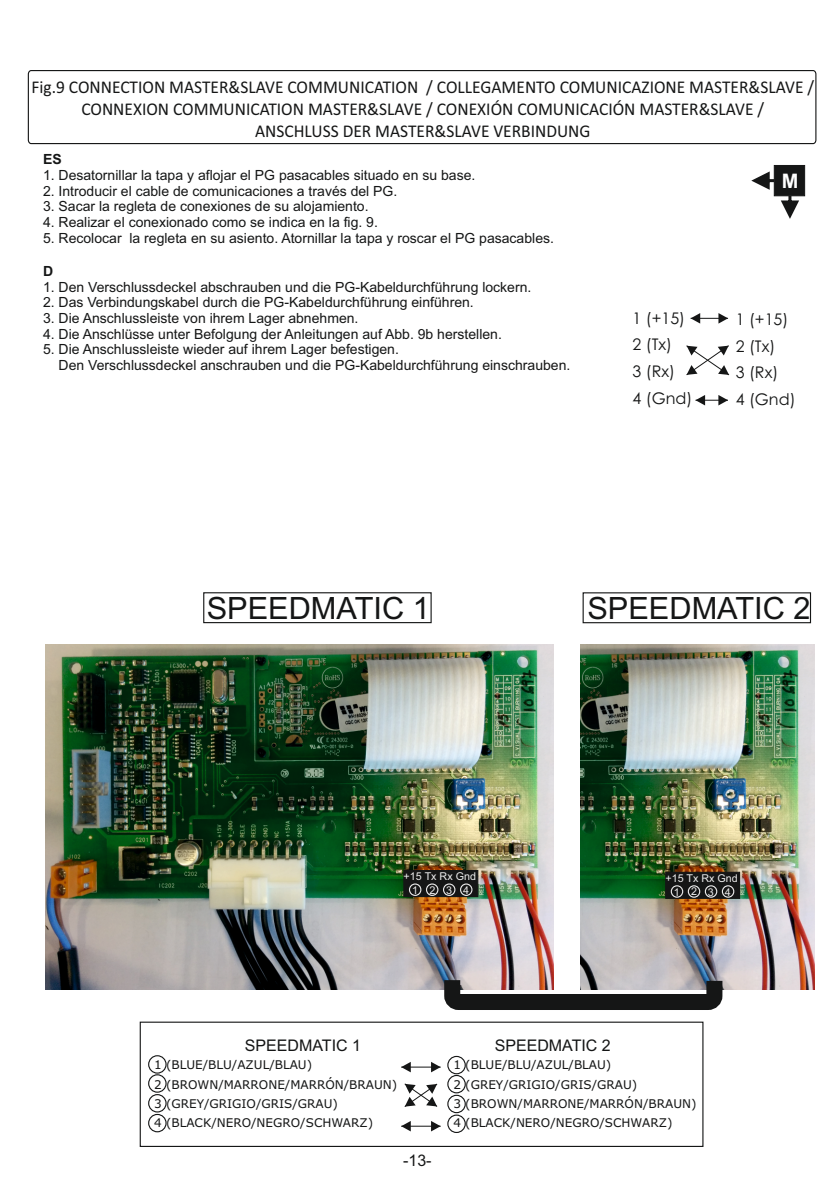
<style>
.page{position:relative;width:840px;height:1191px;background:#fff}
.page>*{position:absolute;margin:0;border:0;box-sizing:border-box;transform-origin:0 0}
.t1{font:30.8px "Arial";color:#151616}
.t2{font:700 20px "Arial";color:#fff}
.t3{font:18px/22px "Calibri";color:#151616;text-align:center}
.t4{font:16px/26.6px "Century Gothic";color:#151616}
.t5{font:16px "Arial";color:#151616}
.t6{font:14px/15.6px "Arial";color:#151616}
.t7{font:700 14px "Arial";color:#151616}
.t8{font:12px/19.4px "Verdana";color:#151616}
.t9{font:10.8px/13.4px "Arial";color:#ececec;text-align:center}
</style>
<div class="page">
<div style="left:203px;top:592px;width:228px;height:31px;border:1px solid #151616"></div>
<img style="left:45px;top:645px;width:508px;height:344px">
<img style="left:580px;top:645px;width:234px;height:344px">
<div style="left:582px;top:592px;width:228px;height:31px;border:1px solid #151616"></div>
<svg style="left:436px;top:964px;width:294px;height:46px"></svg>
<svg style="left:664px;top:871px;width:76px;height:28px"></svg>
<div style="left:670px;top:885px;width:12px;height:12px;border:1px solid #ececec;border-radius:50%"></div>
<div style="left:687px;top:885px;width:12px;height:12px;border:1px solid #ececec;border-radius:50%"></div>
<div style="left:704px;top:885px;width:13px;height:12px;border:1px solid #ececec;border-radius:50%"></div>
<div style="left:721px;top:885px;width:13px;height:12px;border:1px solid #ececec;border-radius:50%"></div>
<svg style="left:402px;top:869px;width:76px;height:28px"></svg>
<div style="left:408px;top:883px;width:13px;height:13px;border:1px solid #ececec;border-radius:50%"></div>
<div style="left:425px;top:883px;width:13px;height:13px;border:1px solid #ececec;border-radius:50%"></div>
<div style="left:442px;top:883px;width:13px;height:13px;border:1px solid #ececec;border-radius:50%"></div>
<div style="left:459px;top:883px;width:13px;height:13px;border:1px solid #ececec;border-radius:50%"></div>
<hr style="left:690px;top:318px;width:37px;height:1px;background:#151616">
<svg style="left:690px;top:313px;width:9px;height:10px"></svg>
<svg style="left:718px;top:313px;width:9px;height:10px"></svg>
<svg style="left:686px;top:345px;width:43px;height:30px"></svg>
<hr style="left:695px;top:400px;width:32px;height:1px;background:#151616">
<svg style="left:695px;top:395px;width:9px;height:10px"></svg>
<svg style="left:718px;top:395px;width:9px;height:10px"></svg>
<svg style="left:751px;top:165px;width:53px;height:54px"></svg>
<div style="left:28px;top:70px;width:788px;height:74px;border:1px solid #151616;border-radius:3px"></div>
<div style="left:140px;top:1021px;width:563px;height:126px;border:1px solid #151616"></div>
<hr style="left:401px;top:1066px;width:39px;height:1px;background:#151616">
<svg style="left:401px;top:1062px;width:9px;height:10px"></svg>
<svg style="left:431px;top:1062px;width:9px;height:10px"></svg>
<svg style="left:404px;top:1083px;width:33px;height:24px"></svg>
<hr style="left:401px;top:1125px;width:39px;height:1px;background:#151616">
<svg style="left:401px;top:1121px;width:9px;height:10px"></svg>
<svg style="left:431px;top:1121px;width:9px;height:10px"></svg>
<div style="left:148px;top:1055px;width:18px;height:18px;border:1px solid #151616;border-radius:50%"></div>
<div style="left:447px;top:1055px;width:18px;height:19px;border:1px solid #151616;border-radius:50%"></div>
<div style="left:148px;top:1074px;width:18px;height:18px;border:1px solid #151616;border-radius:50%"></div>
<div style="left:447px;top:1075px;width:18px;height:18px;border:1px solid #151616;border-radius:50%"></div>
<div style="left:148px;top:1094px;width:18px;height:18px;border:1px solid #151616;border-radius:50%"></div>
<div style="left:447px;top:1094px;width:18px;height:19px;border:1px solid #151616;border-radius:50%"></div>
<div style="left:148px;top:1113px;width:18px;height:19px;border:1px solid #151616;border-radius:50%"></div>
<div style="left:447px;top:1114px;width:18px;height:19px;border:1px solid #151616;border-radius:50%"></div>
<p class="t3" style="left:31px;top:78px;width:783px">Fig.9 CONNECTION MASTER&amp;SLAVE COMMUNICATION / COLLEGAMENTO COMUNICAZIONE MASTER&amp;SLAVE /<br>CONNEXION COMMUNICATION MASTER&amp;SLAVE / CONEXIÓN COMUNICACIÓN MASTER&amp;SLAVE /<br>ANSCHLUSS DER MASTER&amp;SLAVE VERBINDUNG</p>
<h2 class="t2" style="left:781px;top:173px;width:18px">M</h2>
<p class="t7" style="left:43px;top:154px;width:20px">ES</p>
<p class="t6" style="left:43px;top:169px;width:433px">1. Desatornillar la tapa y aflojar el PG pasacables situado en su base.</p>
<p class="t6" style="left:43px;top:184px;width:356px">2. Introducir el cable de comunicaciones a través del PG.</p>
<p class="t6" style="left:43px;top:200px;width:327px">3. Sacar la regleta de conexiones de su alojamiento.</p>
<p class="t6" style="left:43px;top:215px;width:336px">4. Realizar el conexionado como se indica en la fig. 9.</p>
<p class="t6" style="left:43px;top:231px;width:512px">5. Recolocar la regleta en su asiento. Atornillar la tapa y roscar el PG pasacables.</p>
<p class="t7" style="left:43px;top:266px;width:12px">D</p>
<p class="t6" style="left:43px;top:280px;width:489px">1. Den Verschlussdeckel abschrauben und die PG-Kabeldurchführung lockern.</p>
<p class="t6" style="left:43px;top:296px;width:432px">2. Das Verbindungskabel durch die PG-Kabeldurchführung einführen.</p>
<p class="t6" style="left:43px;top:312px;width:317px">3. Die Anschlussleiste von ihrem Lager abnehmen.</p>
<p class="t6" style="left:43px;top:327px;width:460px">4. Die Anschlüsse unter Befolgung der Anleitungen auf Abb. 9b herstellen.</p>
<p class="t6" style="left:59px;top:343px;width:513px;text-indent:-16px">5. Die Anschlussleiste wieder auf ihrem Lager befestigen.<br>Den Verschlussdeckel anschrauben und die PG-Kabeldurchführung einschrauben.</p>
<p class="t4" style="left:632px;top:306px;width:61px">1 (+15)<br>2 (Tx)<br>3 (Rx)<br>4 (Gnd)</p>
<p class="t4" style="left:735px;top:307px;width:61px">1 (+15)<br>2 (Tx)<br>3 (Rx)<br>4 (Gnd)</p>
<h1 class="t1" style="left:207px;top:596px;width:224px">SPEEDMATIC 1</h1>
<p class="t9" style="left:403px;top:871px;width:74px">+15 Tx Rx Gnd<br>1234</p>
<h1 class="t1" style="left:587px;top:596px;width:224px">SPEEDMATIC 2</h1>
<p class="t9" style="left:665px;top:872px;width:74px">+15 Tx Rx Gnd<br>1234</p>
<p class="t5" style="left:244px;top:1039px;width:118px">SPEEDMATIC 1</p>
<p class="t5" style="left:494px;top:1039px;width:118px">SPEEDMATIC 2</p>
<p class="t8" style="left:154px;top:1056px;width:244px">1 (BLUE/BLU/AZUL/BLAU)<br>2 (BROWN/MARRONE/MARRÓN/BRAUN)<br>3 (GREY/GRIGIO/GRIS/GRAU)<br>4 (BLACK/NERO/NEGRO/SCHWARZ)</p>
<p class="t8" style="left:453px;top:1056px;width:244px">1 (BLUE/BLU/AZUL/BLAU)<br>2 (GREY/GRIGIO/GRIS/GRAU)<br>3 (BROWN/MARRONE/MARRÓN/BRAUN)<br>4 (BLACK/NERO/NEGRO/SCHWARZ)</p>
<p class="t5" style="left:403px;top:1154px;width:30px">-13-</p>
</div>
